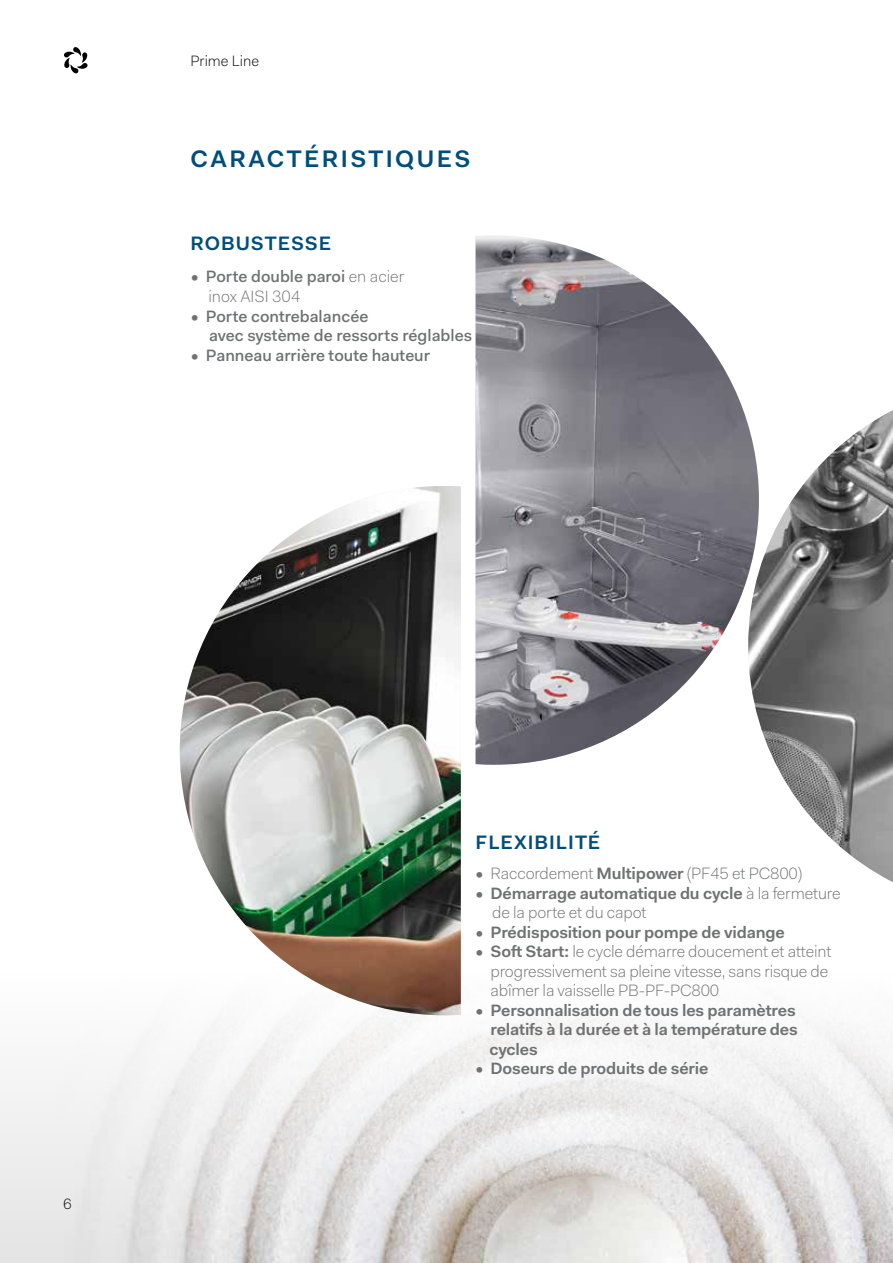
<style>
.page{position:relative;width:893px;height:1263px;background:#fff}
.page>*{position:absolute;margin:0;border:0;box-sizing:border-box;transform-origin:0 0}
.t1{font:600 24px "Fakt Pro";letter-spacing:.1em;color:#004e7b}
.t2{font:600 19.5px "Fakt Pro";letter-spacing:.05em;color:#004e7b}
.t3{font:300 16.5px/19.5px "Fakt Pro";letter-spacing:-.01em;color:#707172}
.t4{font:600 16.5px/19.5px "Fakt Pro";letter-spacing:-.01em;color:#707172}
.t5{font:500 16.5px/19.8px "Fakt Pro";color:#707172}
.t6{font:300 15px "Fakt Pro";color:#000}
.s1{font-weight:500}
.s2{font-weight:300}
.s3{font-weight:600}
</style>
<div class="page">
<img style="left:0;top:1007px;width:893px;height:256px">
<img style="left:476px;top:235px;width:272px;height:530px">
<img style="left:180px;top:486px;width:281px;height:529px">
<img style="left:748px;top:410px;width:145px;height:472px">
<svg style="left:64px;top:47px;width:24px;height:26px"></svg>
<p class="t6" style="left:190px;top:51px;width:70px">Prime Line</p>
<h1 class="t1" style="left:191px;top:142px;width:281px">CARACTÉRISTIQUES</h1>
<p class="t2" style="left:191px;top:230px;width:142px">ROBUSTESSE</p>
<p class="t3" style="left:208px;top:266px;width:197px;text-indent:-17px">• <span class="s1">Porte double paroi</span> en acier inox AISI 304</p>
<p class="t5" style="left:209px;top:306px;width:265px;text-indent:-18px"><span class="s2">•</span> Porte contrebalancée<br>avec système de ressorts réglables</p>
<p class="t5" style="left:191px;top:346px;width:241px"><span class="s2">•</span> Panneau arrière toute hauteur</p>
<p class="t6" style="left:63px;top:1194px;width:10px">6</p>
<p class="t2" style="left:476px;top:829px;width:126px">FLEXIBILITÉ</p>
<p class="t3" style="left:476px;top:864px;width:328px">• Raccordement <span class="s3">Multipower</span> (PF45 et PC800)</p>
<p class="t3" style="left:492px;top:883px;width:350px;text-indent:-17px">• <span class="s3">Démarrage automatique du cycle</span> à la fermeture de la porte et du capot</p>
<p class="t4" style="left:476px;top:922px;width:311px"><span class="s2">•</span> Prédisposition pour pompe de vidange</p>
<p class="t3" style="left:491px;top:942px;width:342px;text-indent:-15px">• <span class="s3">Soft Start:</span> le cycle démarre doucement et atteint progressivement sa pleine vitesse, sans risque de abîmer la vaisselle PB-PF-PC800</p>
<p class="t4" style="left:489px;top:1000px;width:310px;text-indent:-14px"><span class="s2">•</span> Personnalisation de tous les paramètres relatifs à la durée et à la température des cycles</p>
<p class="t4" style="left:476px;top:1059px;width:234px"><span class="s2">•</span> Doseurs de produits de série</p>
</div>
